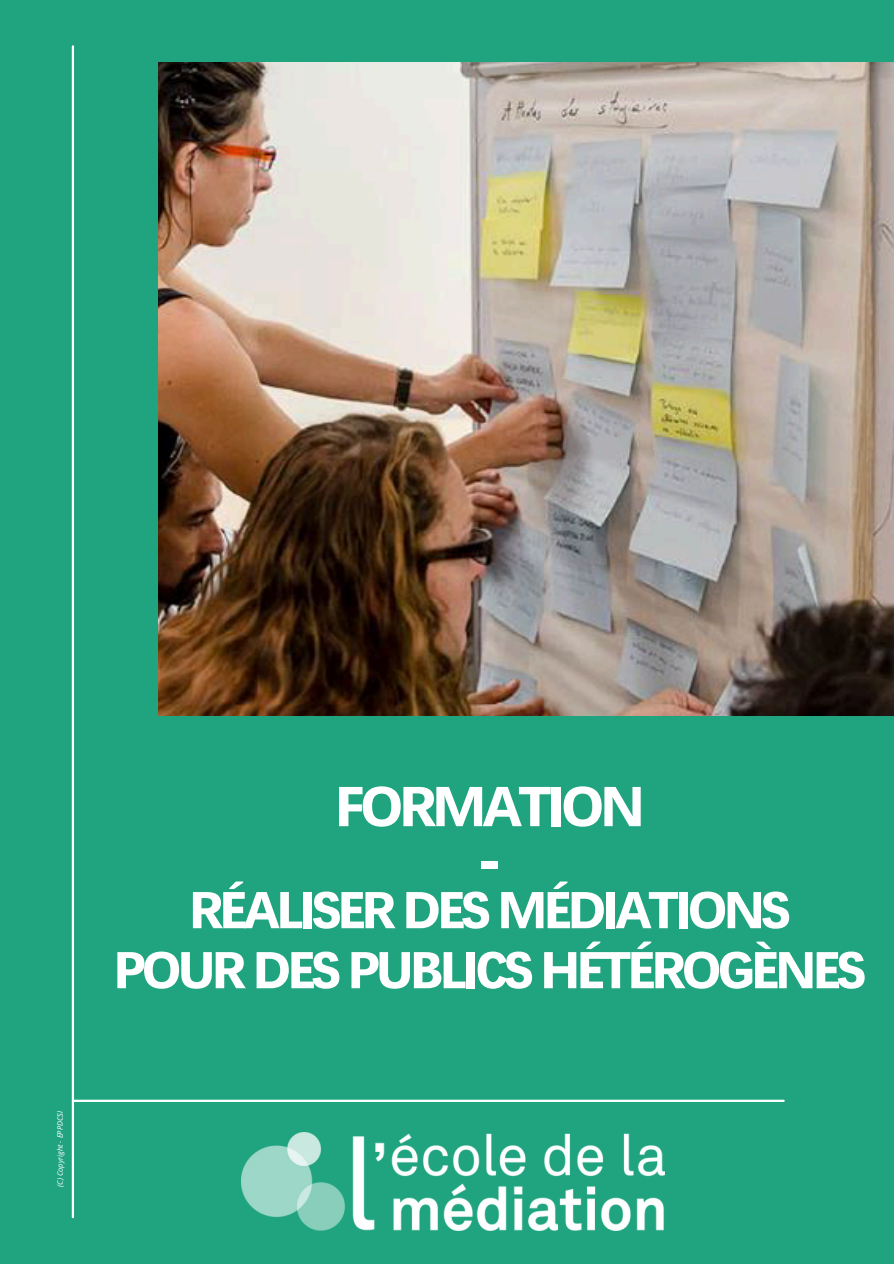
<style>
.page{position:relative;width:894px;height:1264px;background:#fff}
.page>*{position:absolute;margin:0;border:0;box-sizing:border-box;transform-origin:0 0}
.t1{font:700 57px/52.9px "Nirmala UI";letter-spacing:-.075em;color:#fff;text-align:center}
.t2{font:700 52.5px "Nirmala UI";letter-spacing:-.075em;color:#fff}
.t3{font:italic 7.5px "Open Sans";color:#fff}
</style>
<div class="page">
<div style="left:0;top:0;width:893px;height:1263px;background:#20a480"></div>
<img style="left:159px;top:63px;width:734px;height:652px">
<hr style="left:72px;top:46px;width:2px;height:1171px;background:#fff">
<hr style="left:74px;top:1099px;width:709px;height:2px;background:#fff">
<img style="left:241px;top:1132px;width:423px;height:98px">
<p class="t3" style="left:55px;top:1186px;width:78px;rotate:-90deg">(C) Copyright - EPPDCSI</p>
<p class="t1" style="left:334px;top:776px;width:312px">FORMATION -</p>
<p class="t2" style="left:189px;top:871px;width:603px">RÉALISER DES MÉDIATIONS</p>
<p class="t2" style="left:113px;top:931px;width:754px">POUR DES PUBLICS HÉTÉROGÈNES</p>
</div>
